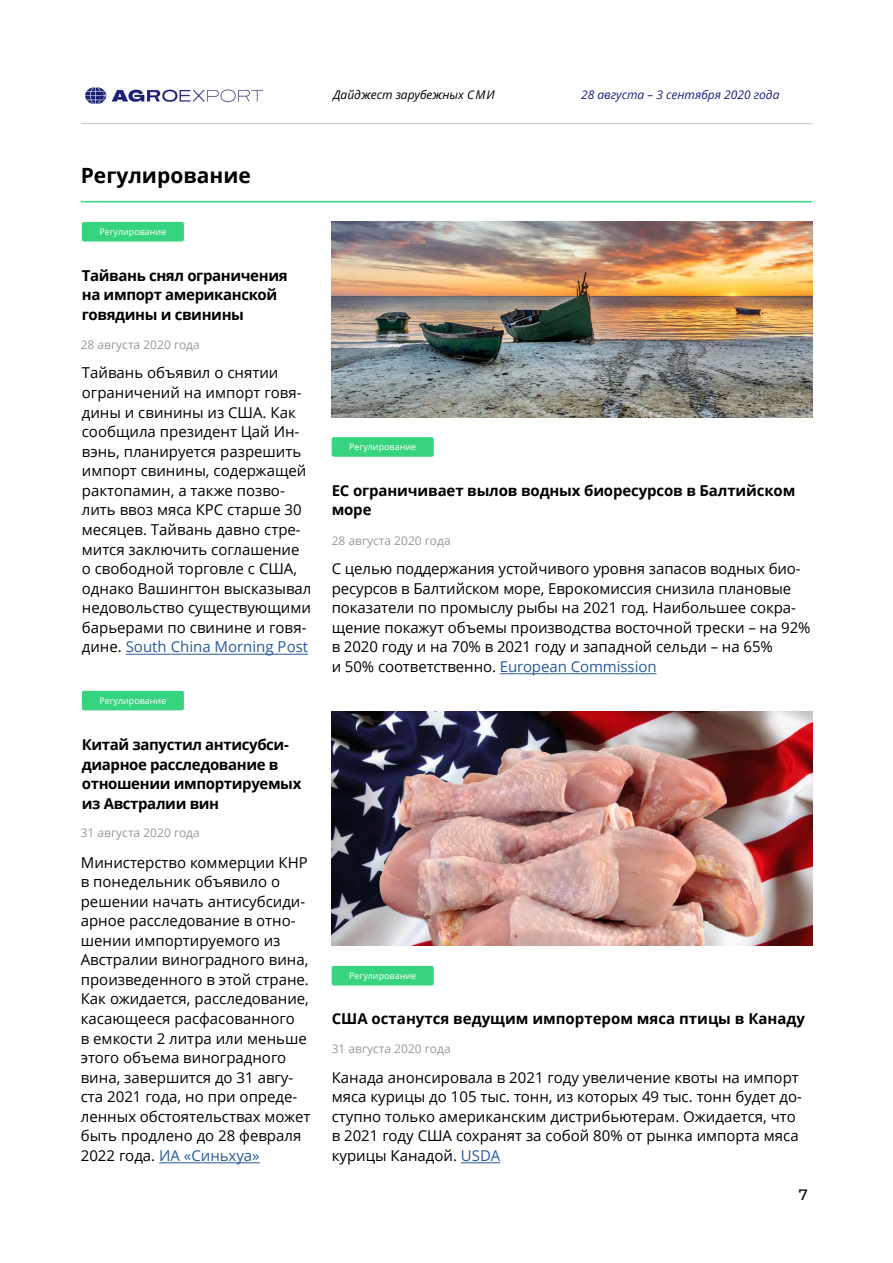
<style>
.page{position:relative;width:893px;height:1263px;background:#fff}
.page>*{position:absolute;margin:0;border:0;box-sizing:border-box;transform-origin:0 0}
.t1{font:700 21px "Open Sans";color:#000}
.t2{font:15px/19.5px "Open Sans";color:#000}
.t3{font:700 15px/19.5px "Open Sans";letter-spacing:-.025em;color:#000}
.t4{font:700 15px "Open Sans";color:#000}
.t5{font:500 15px "Montserrat";color:#000}
.t6{font:12px "Open Sans";color:#999}
.t7{font:italic 12px "Open Sans";color:#1c217a}
.t8{font:italic 12px "Open Sans";color:#000}
.t9{font:9px "Open Sans";color:#fff}
.s1{color:#275b9b}
</style>
<div class="page">
<img style="left:332px;top:711px;width:480px;height:235px">
<img style="left:85px;top:87px;width:178px;height:17px">
<hr style="left:81px;top:123px;width:731px;height:1px;background:#c5c5c5">
<hr style="left:500px;top:673px;width:157px;height:1px;background:#275b9b">
<div style="left:332px;top:437px;width:102px;height:20px;background:#37d480;border-radius:2px"></div>
<hr style="left:159px;top:1162px;width:101px;height:1px;background:#275b9b">
<div style="left:82px;top:691px;width:102px;height:19px;background:#37d480;border-radius:2px"></div>
<hr style="left:81px;top:201px;width:731px;height:1px;background:#37d480">
<div style="left:82px;top:222px;width:102px;height:20px;background:#37d480;border-radius:2px"></div>
<hr style="left:461px;top:1162px;width:39px;height:1px;background:#275b9b">
<div style="left:332px;top:966px;width:102px;height:19px;background:#37d480;border-radius:2px"></div>
<img style="left:332px;top:222px;width:480px;height:196px">
<hr style="left:126px;top:654px;width:182px;height:1px;background:#275b9b">
<p class="t8" style="left:333px;top:86px;width:163px">Дайджест зарубежных СМИ</p>
<p class="t7" style="left:581px;top:86px;width:200px">28 августа – 3 сентября 2020 года</p>
<h1 class="t1" style="left:81px;top:160px;width:172px">Регулирование</h1>
<p class="t9" style="left:99px;top:226px;width:69px">Регулирование</p>
<p class="t3" style="left:82px;top:265px;width:207px">Тайвань снял ограничения на импорт американской говядины и свинины</p>
<p class="t6" style="left:81px;top:337px;width:120px">28 августа 2020 года</p>
<p class="t2" style="left:82px;top:363px;width:231px">Тайвань объявил о снятии ограничений на импорт говя&shy;дины и свинины из США. Как сообщила президент Цай Ин&shy;вэнь, планируется разрешить импорт свинины, содержащей рактопамин, а также позво&shy;лить ввоз мяса КРС старше 30 месяцев. Тайвань давно стре&shy;мится заключить соглашение о свободной торговле с США, однако Вашингтон высказывал недовольство существующими барьерами по свинине и говя&shy;дине. <span class="s1">South China Morning Post</span></p>
<p class="t9" style="left:99px;top:695px;width:69px">Регулирование</p>
<p class="t3" style="left:82px;top:734px;width:221px">Китай запустил антисубси&shy;диарное расследование в отношении импортируемых из Австралии вин</p>
<p class="t6" style="left:81px;top:824px;width:120px">31 августа 2020 года</p>
<p class="t2" style="left:81px;top:852px;width:231px">Министерство коммерции КНР в понедельник объявило о решении начать антисубсиди&shy;арное расследование в отно&shy;шении импортируемого из<br>Австралии виноградного вина, произведенного в этой стране.<br>Как ожидается, расследование, касающееся расфасованного<br>в емкости 2 литра или меньше этого объема виноградного вина, завершится до 31 авгу&shy;ста 2021 года, но при опреде&shy;ленных обстоятельствах может быть продлено до 28 февраля<br>2022 года. <span class="s1">ИА «Синьхуа»</span></p>
<p class="t9" style="left:349px;top:441px;width:69px">Регулирование</p>
<p class="t3" style="left:332px;top:480px;width:465px">ЕС ограничивает вылов водных биоресурсов в Балтийском море</p>
<p class="t6" style="left:332px;top:532px;width:120px">28 августа 2020 года</p>
<p class="t2" style="left:332px;top:558px;width:480px">С целью поддержания устойчивого уровня запасов водных био&shy;ресурсов в Балтийском море, Еврокомиссия снизила плановые показатели по промыслу рыбы на 2021 год. Наибольшее сокра&shy;щение покажут объемы производства восточной трески – на 92% в 2020 году и на 70% в 2021 году и западной сельди – на 65%<br>и 50% соответственно. <span class="s1">European Commission</span></p>
<p class="t9" style="left:349px;top:970px;width:69px">Регулирование</p>
<p class="t4" style="left:332px;top:1008px;width:475px">США останутся ведущим импортером мяса птицы в Канаду</p>
<p class="t6" style="left:332px;top:1040px;width:120px">31 августа 2020 года</p>
<p class="t2" style="left:332px;top:1067px;width:472px">Канада анонсировала в 2021 году увеличение квоты на импорт мяса курицы до 105 тыс. тонн, из которых 49 тыс. тонн будет до&shy;ступно только американским дистрибьютерам. Ожидается, что в 2021 году США сохранят за собой 80% от рынка импорта мяса курицы Канадой. <span class="s1">USDA</span></p>
<p class="t5" style="left:799px;top:1184px;width:10px">7</p>
</div>
